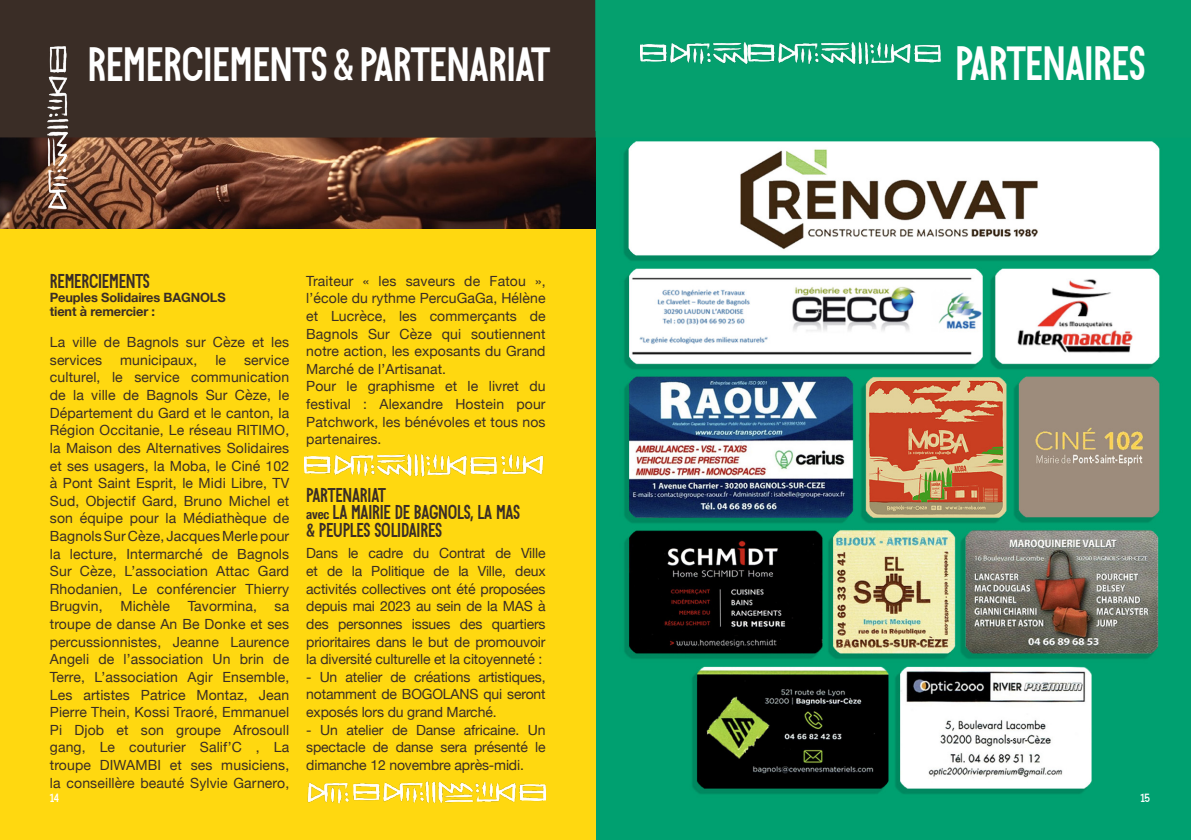
<style>
.page{position:relative;width:1191px;height:840px;background:#fff}
.page>*{position:absolute;margin:0;border:0;box-sizing:border-box;transform-origin:0 0}
.t1{font:48px "Bonjour De Jong Sans";letter-spacing:-.01em;color:#fff}
.t2{font:20px/17.6px "Bonjour De Jong Sans";letter-spacing:-.01em;color:#3a2d26}
.t3{font:14px/17.6px "Helvetica Neue";letter-spacing:.01em;color:#3a2d26;text-align:justify}
.t4{font:700 12.8px/14px "Helvetica Neue";letter-spacing:-.01em;color:#3a2d26}
.t5{font:12px "Bonjour De Jong Sans";color:#fff}
.s1{font-family:"Helvetica Neue";font-weight:700;font-stretch:condensed;font-size:12.8px}
</style>
<div class="page">
<img style="left:595px;top:137px;width:596px;height:702px">
<div style="left:0;top:228px;width:595px;height:611px;background:#ffd810"></div>
<img style="left:0;top:137px;width:595px;height:91px">
<div style="left:0;top:0;width:595px;height:137px;background:#3a2d26"></div>
<img style="left:47px;top:47px;width:22px;height:163px">
<div style="left:595px;top:0;width:596px;height:137px;background:#05a06e"></div>
<img style="left:640px;top:42px;width:300px;height:22px">
<img style="left:353px;top:781px;width:192px;height:21px">
<img style="left:307px;top:782px;width:41px;height:20px">
<img style="left:304px;top:454px;width:193px;height:22px">
<img style="left:502px;top:454px;width:42px;height:21px">
<h1 class="t1" style="left:87px;top:37px;width:464px">REMERCIEMENTS &amp; PARTENARIAT</h1>
<h1 class="t1" style="left:955px;top:36px;width:192px">PARTENAIRES</h1>
<h2 class="t2" style="left:50px;top:271px;width:102px">REMERCIEMENTS</h2>
<p class="t4" style="left:50px;top:290px;width:177px">Peuples Solidaires BAGNOLS tient à remercier :</p>
<p class="t3" style="left:50px;top:334px;width:241px">La ville de Bagnols sur Cèze et les services</p>
<p class="t3" style="left:50px;top:351px;width:241px;text-indent:194px">service culturel, le service communication de la ville de Bagnols Sur Cèze, le Département du Gard et le canton, la Région Occitanie, Le réseau RITIMO, la Maison des Alternatives Solidaires et ses usagers, la Moba, le Ciné 102 à Pont Saint Esprit, le Midi Libre, TV Sud, Objectif Gard, Bruno Michel et son équipe pour la Médiathèque de Bagnols Sur Cèze, Jacques Merle pour la lecture, Intermarché de Bagnols Sur Cèze, L’association Attac Gard Rhodanien, Le conférencier Thierry Brugvin,</p>
<p class="t3" style="left:120px;top:351px;width:79px">municipaux,</p>
<p class="t3" style="left:215px;top:351px;width:12px">le</p>
<p class="t3" style="left:120px;top:598px;width:51px">Michèle</p>
<p class="t3" style="left:188px;top:598px;width:71px">Tavormina,</p>
<p class="t3" style="left:50px;top:598px;width:241px;text-indent:225px">sa troupe de danse An Be Donke et ses percussionnistes, Jeanne Laurence Angeli de l’association Un brin de Terre, L’association Agir Ensemble, Les artistes Patrice Montaz, Jean Pierre Thein, Kossi Traoré, Emmanuel Pi Djob et son groupe Afrosoull gang, Le couturier Salif’C , La troupe DIWAMBI et ses musiciens, la conseillère beauté Sylvie Garnero,</p>
<p class="t3" style="left:306px;top:272px;width:241px;text-align:left">Traiteur « les saveurs de Fatou », l’école du rythme PercuGaGa, Hélène et Lucrèce, les commerçants de<br>Bagnols Sur Cèze qui soutiennent notre action, les exposants du Grand<br>Marché de l’Artisanat.<br>Pour le graphisme et le livret du festival : Alexandre Hostein pour<br>Patchwork, les bénévoles et tous nos partenaires.</p>
<h2 class="t2" style="left:306px;top:485px;width:215px">PARTENARIAT<br><span class="s1">avec</span> LA MAIRIE DE BAGNOLS, LA MAS &amp; PEUPLES SOLIDAIRES</h2>
<p class="t3" style="left:306px;top:545px;width:241px">Dans le cadre du Contrat de Ville et de la Politique de la Ville, deux activités collectives ont été proposées depuis mai 2023 au sein de la MAS à des personnes issues des quartiers prioritaires dans le but de promouvoir la diversité culturelle et la citoyenneté :</p>
<p class="t3" style="left:306px;top:668px;width:241px">- Un atelier de créations artistiques, notamment de BOGOLANS qui seront exposés lors du grand Marché.</p>
<p class="t3" style="left:306px;top:721px;width:241px">- Un atelier de Danse africaine. Un spectacle de danse sera présenté le dimanche 12 novembre après-midi.</p>
<p class="t5" style="left:50px;top:791px;width:11px">14</p>
<p class="t5" style="left:1140px;top:791px;width:11px">15</p>
</div>
